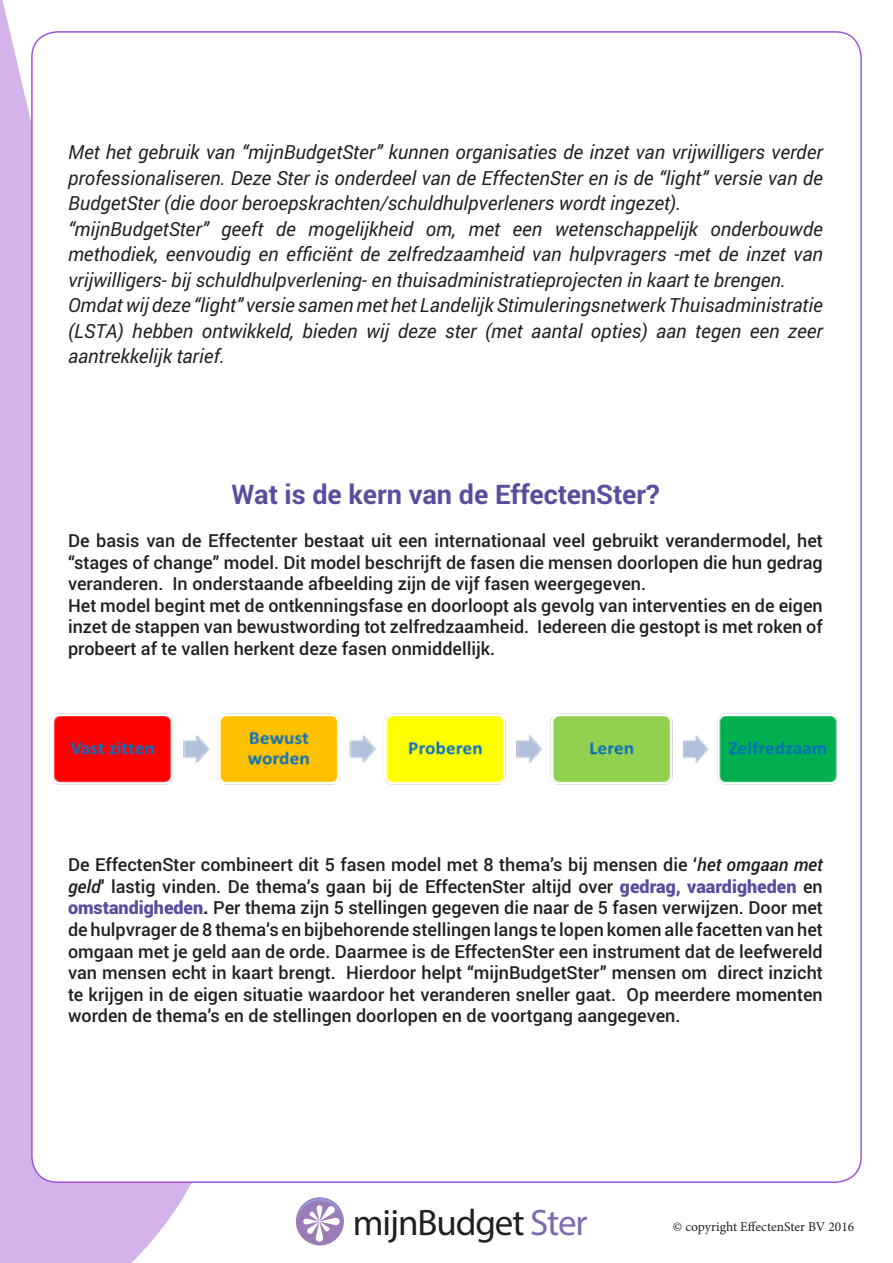
<style>
.page{position:relative;width:893px;height:1263px;background:#fff}
.page>*{position:absolute;margin:0;border:0;box-sizing:border-box;transform-origin:0 0}
.t1{font:36.9px "Myriad Pro";letter-spacing:-.03em;color:#231f20}
.t2{font:700 27px "Roboto";color:#5a4c9f}
.t3{font:italic 19.5px/25.5px "Roboto";color:#231f20;text-align:justify}
.t4{font:500 18px/21.6px "Roboto";color:#231f20;text-align:justify}
.t5{font:13.5px "Minion Pro";color:#231f20}
.s1{font-style:italic}
.s2{font-weight:900;color:#5a4c9f}
.s3{font-weight:900}
.s4{color:#7f69ae}
</style>
<div class="page">
<svg style="left:0;top:0;width:192px;height:1263px;fill:#d4b3eb"></svg>
<div style="left:32px;top:32px;width:829px;height:1150px;background:#fff;border-radius:26px"></div>
<div style="left:296px;top:1197px;width:48px;height:48px;background:#9a7bb6;border-radius:50%"></div>
<svg style="left:297px;top:1198px;width:46px;height:44px"></svg>
<img style="left:53px;top:713px;width:785px;height:72px">
<p class="t3" style="left:68px;top:140px;width:756px">Met het gebruik van “mijnBudgetSter” kunnen organisaties de inzet van vrijwilligers verder professionaliseren. Deze Ster is onderdeel van de EffectenSter en is de “light” versie van de BudgetSter (die door beroepskrachten/schuldhulpverleners wordt ingezet).</p>
<p class="t3" style="left:68px;top:216px;width:756px">“mijnBudgetSter” geeft de mogelijkheid om, met een wetenschappelijk onderbouwde methodiek, eenvoudig en efficiënt de zelfredzaamheid van hulpvragers -met de inzet van vrijwilligers- bij schuldhulpverlening- en thuisadministratieprojecten in kaart te brengen.</p>
<p class="t3" style="left:68px;top:293px;width:756px">Omdat wij deze “light” versie samen met het Landelijk Stimuleringsnetwerk Thuisadministratie (LSTA) hebben ontwikkeld, bieden wij deze ster (met aantal opties) aan tegen een zeer aantrekkelijk tarief.</p>
<p class="t2" style="left:231px;top:475px;width:430px">Wat is de kern van de EffectenSter?</p>
<p class="t4" style="left:68px;top:529px;width:756px">De basis van de Effectenter bestaat uit een internationaal veel gebruikt verandermodel, het “stages of change” model. Dit model beschrijft de fasen die mensen doorlopen die hun gedrag veranderen. In onderstaande afbeelding zijn de vijf fasen weergegeven.</p>
<p class="t4" style="left:68px;top:594px;width:756px">Het model begint met de ontkenningsfase en doorloopt als gevolg van interventies en de eigen inzet de stappen van bewustwording tot zelfredzaamheid. Iedereen die gestopt is met roken of probeert af te vallen herkent deze fasen onmiddellijk.</p>
<p class="t4" style="left:68px;top:853px;width:756px">De EffectenSter combineert dit 5 fasen model met 8 thema’s bij mensen die ‘<span class="s1">het omgaan met geld</span>’ lastig vinden. De thema’s gaan bij de EffectenSter altijd over <span class="s2">gedrag, vaardigheden</span> en <span class="s2">omstandigheden</span><span class="s3">.</span> Per thema zijn 5 stellingen gegeven die naar de 5 fasen verwijzen. Door met de hulpvrager de 8 thema’s en bijbehorende stellingen langs te lopen komen alle facetten van het omgaan met je geld aan de orde. Daarmee is de EffectenSter een instrument dat de leefwereld van mensen echt in kaart brengt. Hierdoor helpt “mijnBudgetSter” mensen om direct inzicht te krijgen in de eigen situatie waardoor het veranderen sneller gaat. Op meerdere momenten worden de thema’s en de stellingen doorlopen en de voortgang aangegeven.</p>
<p class="t1" style="left:353px;top:1200px;width:236px">mijnBudget <span class="s4">Ster</span></p>
<p class="t5" style="left:673px;top:1218px;width:183px">© copyright EffectenSter BV 2016</p>
</div>
